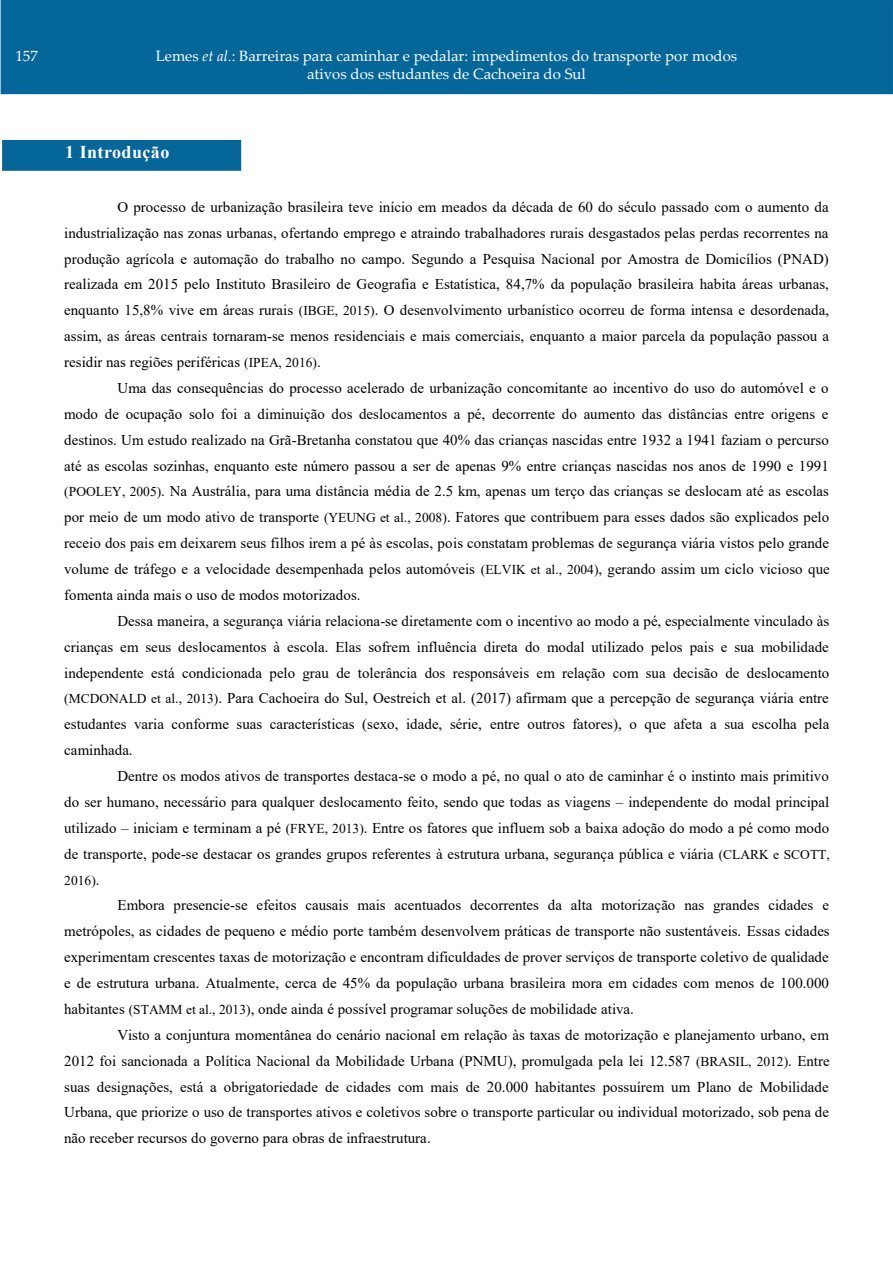
<style>
.page{position:relative;width:893px;height:1263px;background:#fff}
.page>*{position:absolute;margin:0;border:0;box-sizing:border-box;transform-origin:0 0}
._1_TItulo{font:700 18px "Times New Roman";letter-spacing:.025em;color:#fff}
.t1{font:15px "Times New Roman";color:#000}
.t2{font:15px/18px "Palatino Linotype";color:#fff;text-align:center}
.t3{font:13.5px "Times New Roman";color:#000}
.s1{font-style:italic}
.s2{font-size:13.5px}
.s3{font-size:15px}
</style>
<div class="page">
<div style="left:1px;top:0;width:892px;height:94px;background:#056699"></div>
<div style="left:3px;top:141px;width:237px;height:29px;background:#056699"></div>
<div style="left:2px;top:140px;width:239px;height:31px;border:2px solid #056699"></div>
<p class="t2" style="left:15px;top:46px;width:24px">157</p>
<p class="t2" style="left:156px;top:46px;width:583px">Lemes <span class="s1">et al.</span>: Barreiras para caminhar e pedalar: impedimentos do transporte por modos ativos dos estudantes de Cachoeira do Sul</p>
<p class="_1_TItulo" style="left:65px;top:139px;width:106px">1 Introdução</p>
<p class="t1" style="left:117px;top:196px;width:713px">O processo de urbanização brasileira teve início em meados da década de 60 do século passado com o aumento da</p>
<p class="t1" style="left:64px;top:222px;width:766px">industrialização nas zonas urbanas, ofertando emprego e atraindo trabalhadores rurais desgastados pelas perdas recorrentes na</p>
<p class="t1" style="left:64px;top:248px;width:766px">produção agrícola e automação do trabalho no campo. Segundo a Pesquisa Nacional por Amostra de Domicílios (PNAD)</p>
<p class="t1" style="left:64px;top:274px;width:766px">realizada em 2015 pelo Instituto Brasileiro de Geografia e Estatística, 84,7% da população brasileira habita áreas urbanas,</p>
<p class="t1" style="left:64px;top:300px;width:766px">enquanto 15,8% vive em áreas rurais <span class="s2">(IBGE, 2015)</span>. O desenvolvimento urbanístico ocorreu de forma intensa e desordenada,</p>
<p class="t1" style="left:64px;top:325px;width:766px">assim, as áreas centrais tornaram-se menos residenciais e mais comerciais, enquanto a maior parcela da população passou a</p>
<p class="t1" style="left:64px;top:351px;width:258px">residir nas regiões periféricas <span class="s2">(IPEA, 2016)</span>.</p>
<p class="t1" style="left:117px;top:377px;width:713px">Uma das consequências do processo acelerado de urbanização concomitante ao incentivo do uso do automóvel e o</p>
<p class="t1" style="left:64px;top:403px;width:766px">modo de ocupação solo foi a diminuição dos deslocamentos a pé, decorrente do aumento das distâncias entre origens e</p>
<p class="t1" style="left:64px;top:429px;width:766px">destinos. Um estudo realizado na Grã-Bretanha constatou que 40% das crianças nascidas entre 1932 a 1941 faziam o percurso</p>
<p class="t1" style="left:64px;top:455px;width:766px">até as escolas sozinhas, enquanto este número passou a ser de apenas 9% entre crianças nascidas nos anos de 1990 e 1991</p>
<p class="t1" style="left:64px;top:481px;width:766px"><span class="s2">(POOLEY, 2005)</span>. Na Austrália, para uma distância média de 2.5 km, apenas um terço das crianças se deslocam até as escolas</p>
<p class="t1" style="left:64px;top:507px;width:766px">por meio de um modo ativo de transporte <span class="s2">(YEUNG et al., 2008)</span>. Fatores que contribuem para esses dados são explicados pelo</p>
<p class="t1" style="left:64px;top:532px;width:766px">receio dos pais em deixarem seus filhos irem a pé às escolas, pois constatam problemas de segurança viária vistos pelo grande</p>
<p class="t1" style="left:64px;top:558px;width:767px">volume de tráfego e a velocidade desempenhada pelos automóveis <span class="s2">(ELVIK et al., 2004)</span>, gerando assim um ciclo vicioso que</p>
<p class="t1" style="left:64px;top:584px;width:298px">fomenta ainda mais o uso de modos motorizados.</p>
<p class="t1" style="left:117px;top:610px;width:713px">Dessa maneira, a segurança viária relaciona-se diretamente com o incentivo ao modo a pé, especialmente vinculado às</p>
<p class="t1" style="left:64px;top:636px;width:766px">crianças em seus deslocamentos à escola. Elas sofrem influência direta do modal utilizado pelos pais e sua mobilidade</p>
<p class="t1" style="left:64px;top:662px;width:767px">independente está condicionada pelo grau de tolerância dos responsáveis em relação com sua decisão de deslocamento</p>
<p class="t1" style="left:64px;top:688px;width:766px"><span class="s2">(MCDONALD et al., 2013)</span>. Para Cachoeira do Sul, Oestreich et al. (2017) afirmam que a percepção de segurança viária entre</p>
<p class="t1" style="left:64px;top:714px;width:767px">estudantes varia conforme suas características (sexo, idade, série, entre outros fatores), o que afeta a sua escolha pela</p>
<p class="t1" style="left:64px;top:740px;width:70px">caminhada.</p>
<p class="t1" style="left:117px;top:765px;width:713px">Dentre os modos ativos de transportes destaca-se o modo a pé, no qual o ato de caminhar é o instinto mais primitivo</p>
<p class="t1" style="left:64px;top:791px;width:767px">do ser humano, necessário para qualquer deslocamento feito, sendo que todas as viagens – independente do modal principal</p>
<p class="t1" style="left:64px;top:817px;width:766px">utilizado – iniciam e terminam a pé <span class="s2">(FRYE, 2013)</span>. Entre os fatores que influem sob a baixa adoção do modo a pé como modo</p>
<p class="t1" style="left:64px;top:843px;width:767px">de transporte, pode-se destacar os grandes grupos referentes à estrutura urbana, segurança pública e viária <span class="s2">(CLARK e SCOTT,</span></p>
<p class="t3" style="left:64px;top:870px;width:37px">2016)<span class="s3">.</span></p>
<p class="t1" style="left:117px;top:895px;width:713px">Embora presencie-se efeitos causais mais acentuados decorrentes da alta motorização nas grandes cidades e</p>
<p class="t1" style="left:64px;top:921px;width:767px">metrópoles, as cidades de pequeno e médio porte também desenvolvem práticas de transporte não sustentáveis. Essas cidades</p>
<p class="t1" style="left:64px;top:947px;width:766px">experimentam crescentes taxas de motorização e encontram dificuldades de prover serviços de transporte coletivo de qualidade</p>
<p class="t1" style="left:64px;top:972px;width:766px">e de estrutura urbana. Atualmente, cerca de 45% da população urbana brasileira mora em cidades com menos de 100.000</p>
<p class="t1" style="left:64px;top:998px;width:571px">habitantes <span class="s2">(STAMM et al., 2013)</span>, onde ainda é possível programar soluções de mobilidade ativa.</p>
<p class="t1" style="left:117px;top:1024px;width:713px">Visto a conjuntura momentânea do cenário nacional em relação às taxas de motorização e planejamento urbano, em</p>
<p class="t1" style="left:64px;top:1050px;width:767px">2012 foi sancionada a Política Nacional da Mobilidade Urbana (PNMU), promulgada pela lei 12.587 <span class="s2">(BRASIL, 2012)</span>. Entre</p>
<p class="t1" style="left:64px;top:1076px;width:766px">suas designações, está a obrigatoriedade de cidades com mais de 20.000 habitantes possuírem um Plano de Mobilidade</p>
<p class="t1" style="left:64px;top:1102px;width:766px">Urbana, que priorize o uso de transportes ativos e coletivos sobre o transporte particular ou individual motorizado, sob pena de</p>
<p class="t1" style="left:64px;top:1128px;width:368px">não receber recursos do governo para obras de infraestrutura.</p>
</div>
